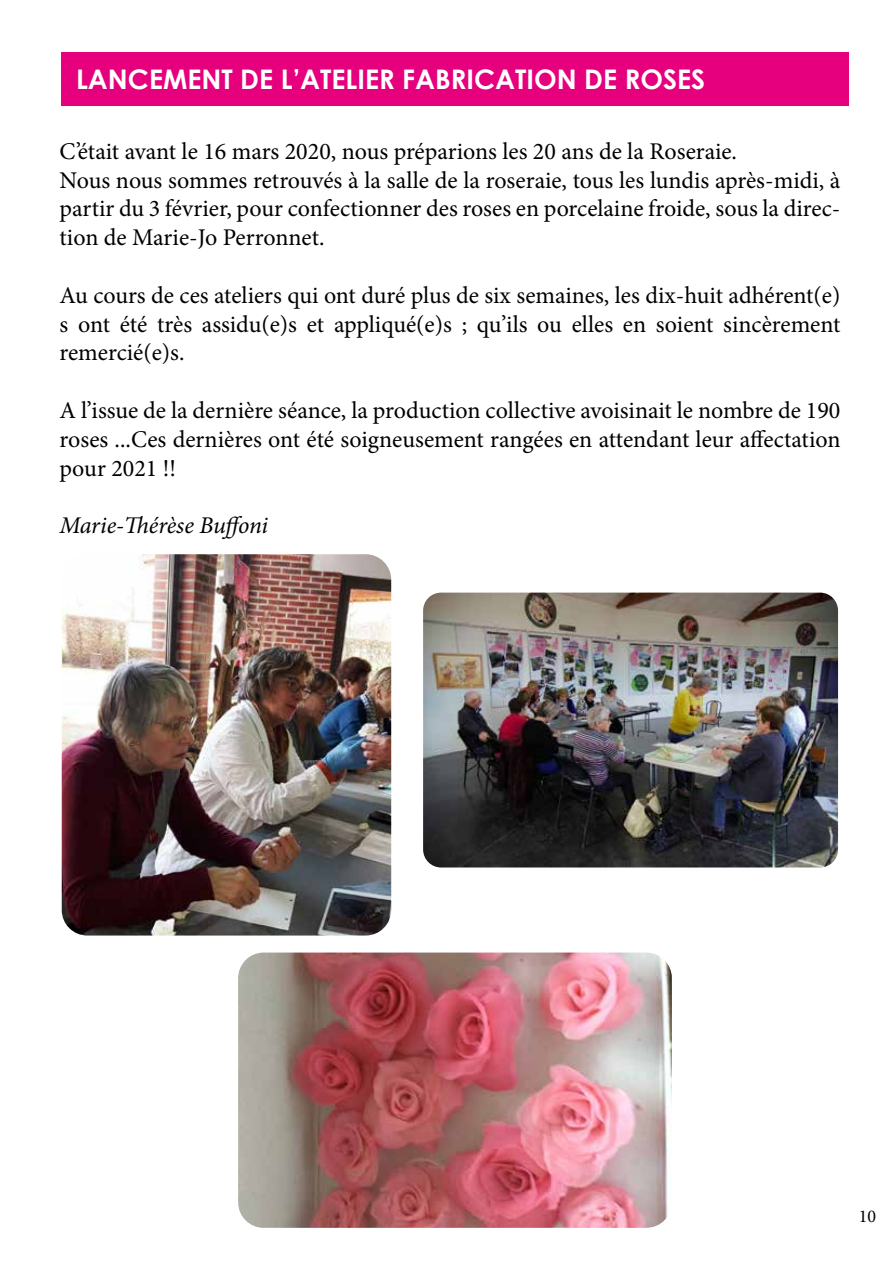
<style>
.page{position:relative;width:893px;height:1263px;background:#fff}
.page>*{position:absolute;margin:0;border:0;box-sizing:border-box;transform-origin:0 0}
.t1{font:700 27px "Century Gothic";color:#fff}
.t2{font:24px/28.8px "Minion Pro";color:#000;text-align:justify}
.t3{font:italic 24px "Minion Pro";letter-spacing:-.01em;color:#000}
.t4{font:18px "Minion Pro";color:#000}
</style>
<div class="page">
<div style="left:61px;top:52px;width:787px;height:54px;background:#e6007d"></div>
<img style="left:62px;top:554px;width:329px;height:381px">
<img style="left:238px;top:952px;width:434px;height:276px">
<img style="left:423px;top:593px;width:415px;height:274px">
<p class="t1" style="left:76px;top:59px;width:631px">LANCEMENT DE L’ATELIER FABRICATION DE ROSES</p>
<p class="t2" style="left:60px;top:137px;width:782px;text-align:left">C’était avant le 16 mars 2020, nous préparions les 20 ans de la Roseraie.<br>Nous nous sommes retrouvés à la salle de la roseraie, tous les lundis après-midi, à partir du 3 février, pour confectionner des roses en porcelaine froide, sous la direc&shy;tion de Marie-Jo Perronnet.</p>
<p class="t2" style="left:60px;top:281px;width:782px">Au cours de ces ateliers qui ont duré plus de six semaines, les dix-huit adhérent(e) s ont été très assidu(e)s et appliqué(e)s ; qu’ils ou elles en soient sincèrement remercié(e)s.</p>
<p class="t2" style="left:60px;top:396px;width:782px">A l’issue de la dernière séance, la production collective avoisinait le nombre de 190 roses ...Ces dernières ont été soigneusement rangées en attendant leur affectation pour 2021 !!</p>
<p class="t3" style="left:60px;top:509px;width:210px">Marie-Thérèse Buffoni</p>
<p class="t4" style="left:859px;top:1204px;width:19px">10</p>
</div>
